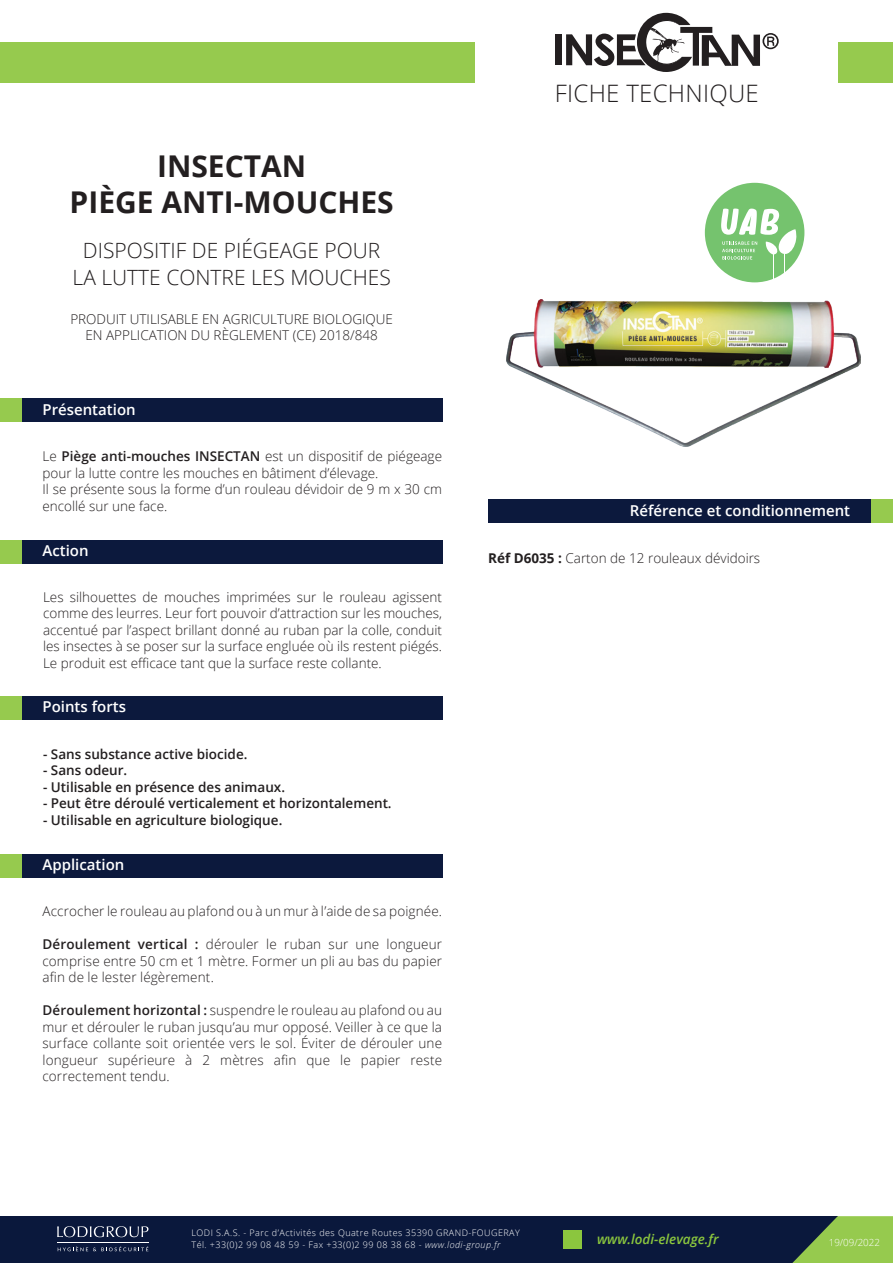
<style>
.page{position:relative;width:893px;height:1263px;background:#fff}
.page>*{position:absolute;margin:0;border:0;box-sizing:border-box;transform-origin:0 0}
.t1{font:700 30px/36px "Open Sans";color:#231f20;text-align:center}
.t2{font:300 24px "Open Sans";letter-spacing:.01em;color:#231f20}
.t3{font:300 21px/27px "Open Sans";color:#231f20;text-align:center}
.t4{font:600 15px "Open Sans";color:#fff}
.t5{font:300 13.5px/16.5px "Open Sans";color:#231f20;text-align:justify}
.t6{font:600 13.5px "Open Sans";color:#231f20}
.t7{font:italic 600 13.5px "Open Sans";color:#8bc63e}
.t8{font:300 9.75px "Open Sans";color:#fff}
.t9{font:300 9px/12px "Open Sans";letter-spacing:.05em;color:#fff}
.s1{font-weight:600}
.s2{font-weight:700}
.s3{font-style:italic}
</style>
<div class="page">
<div style="left:0;top:1216px;width:838px;height:47px;background:#0a183c"></div>
<svg style="left:792px;top:1216px;width:101px;height:47px"></svg>
<svg style="left:57px;top:1226px;width:91px;height:11px"></svg>
<svg style="left:58px;top:1246px;width:90px;height:5px"></svg>
<hr style="left:57px;top:1242px;width:91px;height:1px;background:#fff">
<div style="left:563px;top:1230px;width:19px;height:19px;background:#8bc63e"></div>
<div style="left:0;top:398px;width:442px;height:24px;background:#0c193d"></div>
<div style="left:0;top:42px;width:475px;height:41px;background:#96ca4e"></div>
<div style="left:839px;top:42px;width:54px;height:41px;background:#96ca4e"></div>
<div style="left:488px;top:499px;width:405px;height:23px;background:#0c193d"></div>
<div style="left:872px;top:499px;width:21px;height:23px;background:#96ca4e"></div>
<div style="left:0;top:398px;width:21px;height:24px;background:#96ca4e"></div>
<div style="left:0;top:696px;width:442px;height:24px;background:#0c193d"></div>
<div style="left:0;top:696px;width:21px;height:24px;background:#96ca4e"></div>
<div style="left:0;top:854px;width:442px;height:24px;background:#0c193d"></div>
<div style="left:0;top:854px;width:21px;height:24px;background:#96ca4e"></div>
<svg style="left:710px;top:187px;width:99px;height:99px"></svg>
<div style="left:705px;top:183px;width:99px;height:99px;background:#75c36e;border-radius:50%"></div>
<hr style="left:773px;top:248px;width:1px;height:32px;background:#fff">
<svg style="left:721px;top:209px;width:76px;height:67px"></svg>
<div style="left:555px;top:34px;width:6px;height:31px;background:#231f20"></div>
<svg style="left:566px;top:13px;width:213px;height:59px"></svg>
<img style="left:506px;top:299px;width:354px;height:148px">
<div style="left:0;top:540px;width:442px;height:24px;background:#0c193d"></div>
<div style="left:0;top:541px;width:21px;height:23px;background:#96ca4e"></div>
<h1 class="t1" style="left:70px;top:147px;width:326px">INSECTAN<br>PIÈGE ANTI-MOUCHES</h1>
<h3 class="t3" style="left:73px;top:236px;width:320px">DISPOSITIF DE PIÉGEAGE POUR<br>LA LUTTE CONTRE LES MOUCHES</h3>
<p class="t5" style="left:70px;top:310px;width:324px;text-align:center">PRODUIT UTILISABLE EN AGRICULTURE BIOLOGIQUE<br>EN APPLICATION DU RÈGLEMENT (CE) 2018/848</p>
<p class="t4" style="left:43px;top:399px;width:95px">Présentation</p>
<p class="t5" style="left:43px;top:448px;width:401px;text-align:left">Le <span class="s1">Piège anti-mouches INSECTAN</span> est un dispositif de piégeage pour la lutte contre les mouches en bâtiment d’élevage.<br>Il se présente sous la forme d’un rouleau dévidoir de 9 m x 30 cm encollé sur une face.</p>
<p class="t4" style="left:43px;top:541px;width:48px">Action</p>
<p class="t5" style="left:43px;top:588px;width:401px">Les silhouettes de mouches imprimées sur le rouleau agissent comme des leurres. Leur fort pouvoir d’attraction sur les mouches, accentué par l’aspect brillant donné au ruban par la colle, conduit les insectes à se poser sur la surface engluée où ils restent piégés.<br>Le produit est efficace tant que la surface reste collante.</p>
<p class="t4" style="left:43px;top:696px;width:85px">Points forts</p>
<p class="t6" style="left:43px;top:744px;width:206px">- Sans substance active biocide.</p>
<p class="t6" style="left:43px;top:761px;width:86px">- Sans odeur.</p>
<p class="t6" style="left:43px;top:777px;width:244px">- Utilisable en présence des animaux.</p>
<p class="t6" style="left:43px;top:794px;width:350px">- Peut être déroulé verticalement et horizontalement.</p>
<p class="t6" style="left:43px;top:810px;width:241px">- Utilisable en agriculture biologique.</p>
<p class="t4" style="left:43px;top:854px;width:83px">Application</p>
<p class="t5" style="left:43px;top:903px;width:401px">Accrocher le rouleau au plafond ou à un mur à l’aide de sa poignée.</p>
<p class="t5" style="left:43px;top:936px;width:401px"><span class="s1">Déroulement vertical :</span> dérouler le ruban sur une longueur comprise entre 50 cm et 1 mètre. Former un pli au bas du papier afin de le lester légèrement.</p>
<p class="t5" style="left:43px;top:1002px;width:401px"><span class="s1">Déroulement horizontal :</span> suspendre le rouleau au plafond ou au mur et dérouler le ruban jusqu’au mur opposé. Veiller à ce que la surface collante soit orientée vers le sol. Éviter de dérouler une longueur supérieure à 2 mètres afin que le papier reste correctement tendu.</p>
<h2 class="t2" style="left:555px;top:77px;width:205px">FICHE TECHNIQUE</h2>
<p class="t4" style="left:630px;top:500px;width:222px">Référence et conditionnement</p>
<p class="t5" style="left:488px;top:549px;width:274px"><span class="s2">Réf D6035 :</span> Carton de 12 rouleaux dévidoirs</p>
<p class="t9" style="left:192px;top:1227px;width:330px">LODI S.A.S. - Parc d’Activités des Quatre Routes 35390 GRAND-FOUGERAY<br>Tél. +33(0)2 99 08 48 59 - Fax +33(0)2 99 08 38 68 - <span class="s3">www.lodi-group.fr</span></p>
<p class="t7" style="left:597px;top:1230px;width:123px">www.lodi-elevage.fr</p>
<p class="t8" style="left:829px;top:1236px;width:53px">19/09/2022</p>
</div>
